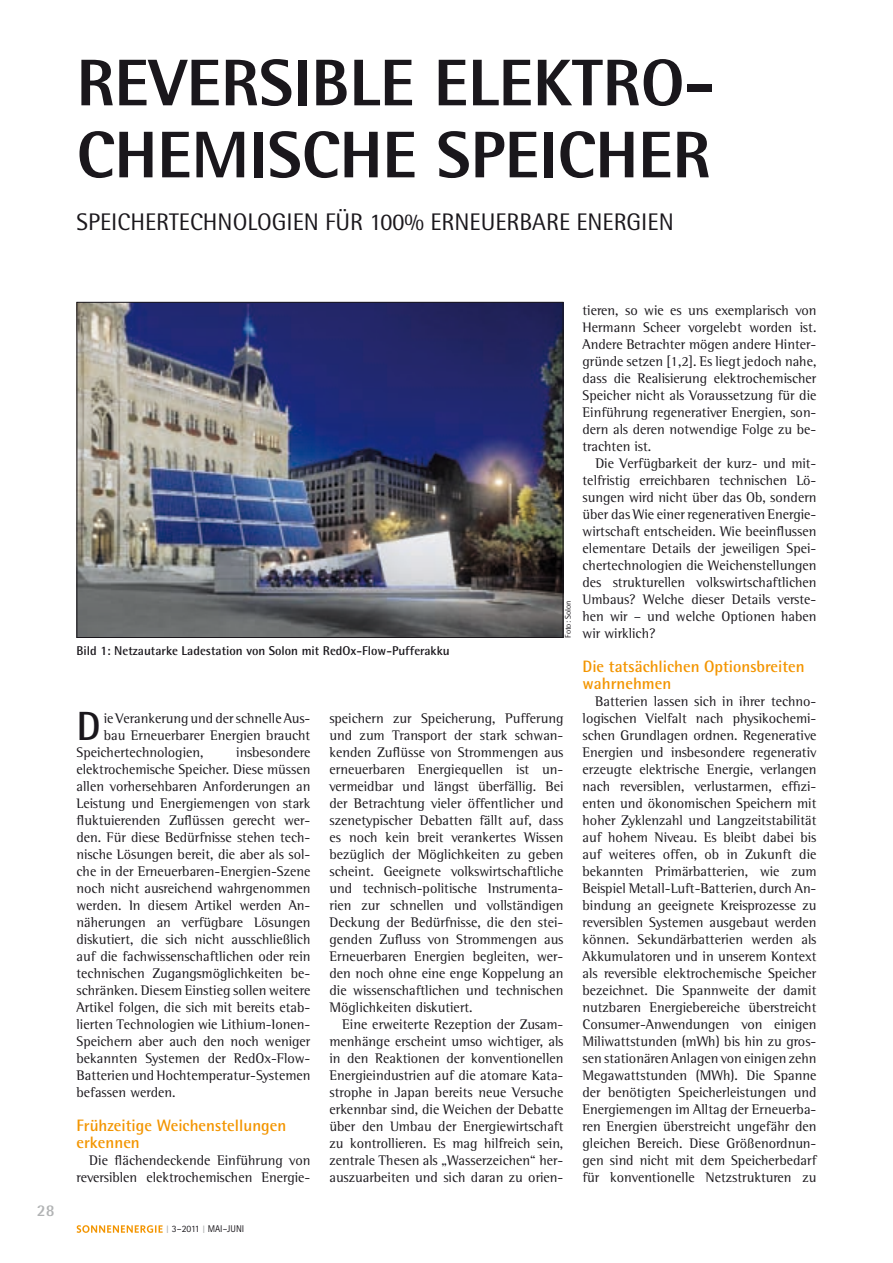
<style>
.page{position:relative;width:893px;height:1263px;background:#fff}
.page>*{position:absolute;margin:0;border:0;box-sizing:border-box;transform-origin:0 0}
.t1{font:800 66px "Rotis Semi Sans Std";color:#1a171c}
.t2{font:700 40.8px "Rotis Semi Sans Std";color:#1a171c}
.t3{font:24px "Rotis Semi Sans Std";color:#1a171c}
.t4{font:700 16.5px/17px "Rotis Semi Sans Std";color:#f39500}
.t5{font:700 16.5px "Rotis Semi Sans Std";color:#b1b3b4}
.t6{font:14.25px/17px "Rotis Semi Serif Std";color:#1a171c;text-align:justify}
.t7{font:700 12.75px "Rotis Semi Sans Std";color:#1a171c}
.t8{font:9.75px "Rotis Sans Serif Std";color:#1a171c}
.t9{font:8.25px "Rotis Semi Sans Std";color:#1a171c}
.s1{font-size:10.8px;color:#b1b3b4}
</style>
<div class="page">
<svg style="left:77px;top:1225px;width:86px;height:8px"></svg>
<img style="left:79px;top:304px;width:482px;height:332px">
<div style="left:77px;top:302px;width:486px;height:336px;border:1px solid #1a171c"></div>
<h1 class="t1" style="left:77px;top:41px;width:34px">REVERSI</h1>
<h1 class="t1" style="left:311px;top:41px;width:224px">BLE ELEKTRO</h1>
<h1 class="t1" style="left:685px;top:41px;width:32px">-</h1>
<h1 class="t1" style="left:77px;top:113px;width:206px">CHEMISCHE</h1>
<h1 class="t1" style="left:436px;top:113px;width:35px">SPEICHER</h1>
<h3 class="t3" style="left:77px;top:207px;width:36px">SPEICHERTECH</h3>
<h3 class="t3" style="left:218px;top:207px;width:266px">NOLOGIEN FÜR 100% ERNEUERBARE</h3>
<h3 class="t3" style="left:576px;top:207px;width:99px">ENERGIEN</h3>
<p class="t5" style="left:37px;top:1200px;width:19px">28</p>
<p class="t7" style="left:76px;top:643px;width:375px">Bild 1: Netzautarke Ladestation von Solon mit RedOx-Flow-Pufferakku</p>
<p class="t9" style="left:563px;top:638px;width:39px;rotate:-90deg">Foto: Solon</p>
<h2 class="t2" style="left:77px;top:701px;width:26px">D</h2>
<p class="t6" style="left:104px;top:710px;width:208px">ie Verankerung und der schnelle Aus-</p>
<p class="t6" style="left:104px;top:727px;width:208px">bau Erneuerbarer Energien braucht</p>
<p class="t6" style="left:77px;top:744px;width:129px">Speichertechnologien,</p>
<p class="t6" style="left:77px;top:744px;width:235px;text-indent:160px">insbesondere elektrochemische Speicher. Diese müssen allen vorhersehbaren Anforderungen an Leistung und Energiemengen von stark fluktuierenden Zuflüssen gerecht wer&shy;den. Für diese Bedürfnisse stehen tech&shy;nische Lösungen bereit, die aber als sol&shy;che in der Erneuerbaren-Energien-Szene noch nicht ausreichend wahrgenommen werden. In diesem Artikel werden An&shy;näherungen an verfügbare Lösungen diskutiert, die sich nicht ausschließlich auf die fachwissenschaftlichen oder rein technischen Zugangsmöglichkeiten be&shy;schränken. Diesem Einstieg sollen weitere Artikel folgen, die sich mit bereits etab&shy;lierten Technologien wie Lithium-Ionen-Speichern aber auch den noch weniger bekannten Systemen der RedOx-Flow-Batterien und Hochtemperatur-Systemen befassen werden.</p>
<p class="t4" style="left:77px;top:1117px;width:211px">Frühzeitige Weichenstellungen erkennen</p>
<p class="t6" style="left:77px;top:1152px;width:235px;text-align:right">Die flächendeckende Einführung von reversiblen elektrochemischen Energie-</p>
<p class="t6" style="left:330px;top:710px;width:235px">speichern zur Speicherung, Pufferung und zum Transport der stark schwan&shy;kenden Zuflüsse von Strommengen aus erneuerbaren Energiequellen ist un&shy;vermeidbar und längst überfällig. Bei der Betrachtung vieler öffentlicher und szenetypischer Debatten fällt auf, dass es noch kein breit verankertes Wissen bezüglich der Möglichkeiten zu geben scheint. Geeignete volkswirtschaftliche und technisch-politische Instrumenta&shy;rien zur schnellen und vollständigen Deckung der Bedürfnisse, die den stei&shy;genden Zufluss von Strommengen aus Erneuerbaren Energien begleiten, wer&shy;den noch ohne eine enge Koppelung an die wissenschaftlichen und technischen Möglichkeiten diskutiert.</p>
<p class="t6" style="left:330px;top:1016px;width:235px;text-indent:13px">Eine erweiterte Rezeption der Zusam&shy;menhänge erscheint umso wichtiger, als in den Reaktionen der konventionellen Energieindustrien auf die atomare Kata&shy;strophe in Japan bereits neue Versuche erkennbar sind, die Weichen der Debatte über den Umbau der Energiewirtschaft zu kontrollieren. Es mag hilfreich sein, zentrale Thesen als „Wasserzeichen“ her&shy;auszuarbeiten und sich daran zu orien-</p>
<p class="t6" style="left:583px;top:302px;width:235px">tieren, so wie es uns exemplarisch von Hermann Scheer vorgelebt worden ist.<br>Andere Betrachter mögen andere Hinter&shy;gründe setzen [1,2]. Es liegt jedoch nahe, dass die Realisierung elektrochemischer Speicher nicht als Voraussetzung für die Einführung regenerativer Energien, son&shy;dern als deren notwendige Folge zu be&shy;trachten ist.</p>
<p class="t6" style="left:583px;top:455px;width:235px;text-indent:13px">Die Verfügbarkeit der kurz- und mit&shy;telfristig erreichbaren technischen Lö&shy;sungen wird nicht über das Ob, sondern über das Wie einer regenerativen Energie&shy;wirtschaft entscheiden. Wie beeinflussen elementare Details der jeweiligen Spei&shy;chertechnologien die Weichenstellungen des strukturellen volkswirtschaftlichen Umbaus? Welche dieser Details verste&shy;hen wir – und welche Optionen haben wir wirklich?</p>
<p class="t4" style="left:583px;top:657px;width:224px">Die tatsächlichen Optionsbreiten wahrnehmen</p>
<p class="t6" style="left:583px;top:693px;width:235px;text-indent:13px">Batterien lassen sich in ihrer techno&shy;logischen Vielfalt nach physikochemi&shy;schen Grundlagen ordnen. Regenerative Energien und insbesondere regenerativ erzeugte elektrische Energie, verlangen nach reversiblen, verlustarmen, effizi&shy;enten und ökonomischen Speichern mit hoher Zyklenzahl und Langzeitstabilität auf hohem Niveau. Es bleibt dabei bis auf weiteres offen, ob in Zukunft die bekannten Primärbatterien, wie zum Beispiel Metall-Luft-Batterien, durch An&shy;bindung an geeignete Kreisprozesse zu reversiblen Systemen ausgebaut werden können. Sekundärbatterien werden als Akkumulatoren und in unserem Kontext als reversible elektrochemische Speicher bezeichnet. Die Spannweite der damit nutzbaren Energiebereiche überstreicht Consumer-Anwendungen von einigen Miliwattstunden (mWh) bis hin zu gros&shy;sen stationären Anlagen von einigen zehn Megawattstunden (MWh). Die Spanne der benötigten Speicherleistungen und Energiemengen im Alltag der Erneuerba&shy;ren Energien überstreicht ungefähr den gleichen Bereich. Diese Größenordnun&shy;gen sind nicht mit dem Speicherbedarf für konventionelle Netzstrukturen zu</p>
<p class="t8" style="left:166px;top:1223px;width:78px"><span class="s1">I</span> 3–2011 <span class="s1">I</span> MAI–JUNI</p>
</div>
